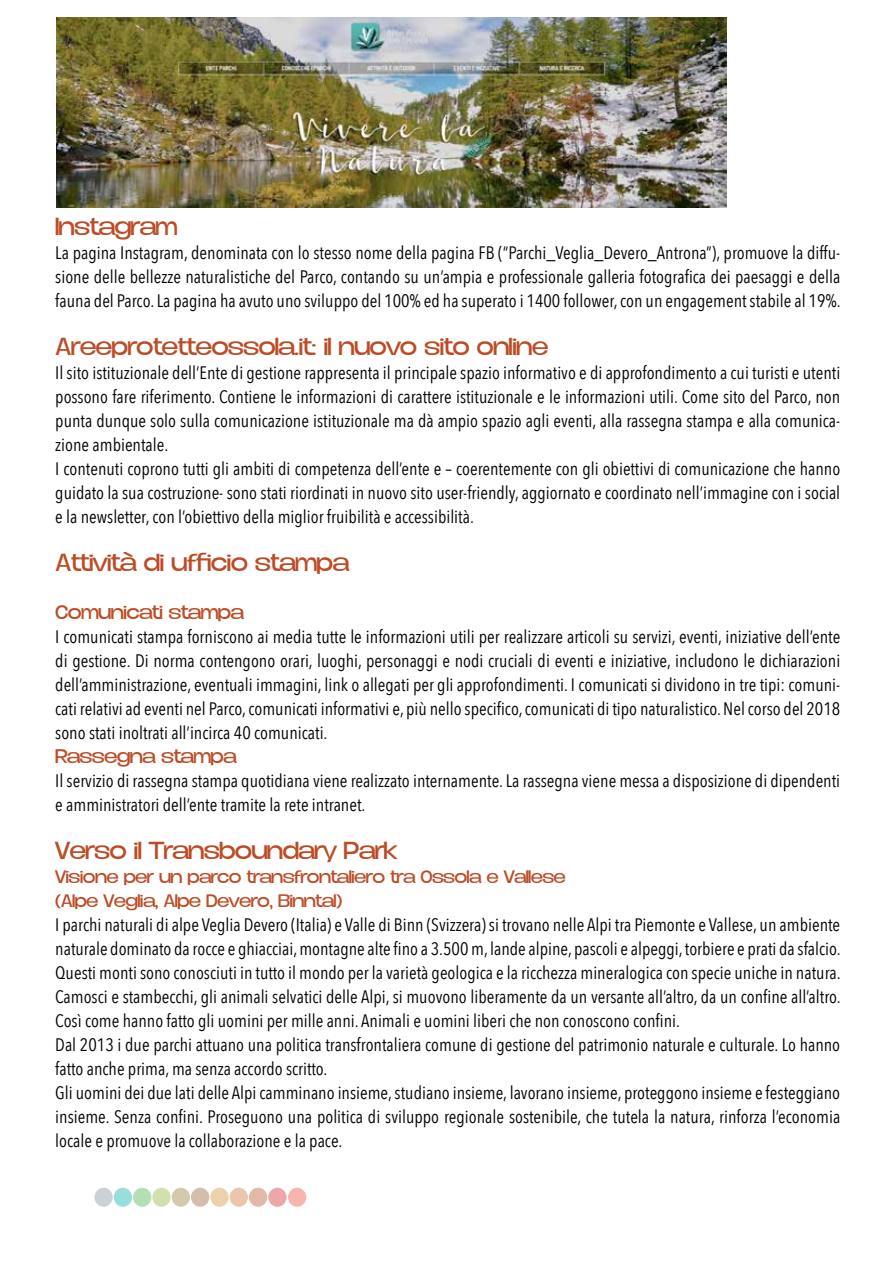
<style>
.page{position:relative;width:893px;height:1263px;background:#fff}
.page>*{position:absolute;margin:0;border:0;box-sizing:border-box;transform-origin:0 0}
.t1{font:300 22.5px "Duera PERSONALUSE Expanded";letter-spacing:-.04em;color:#bc4c26}
.t2{font:18px/24px "Avenir Next Condensed";color:#000}
.t3{font:300 18px "Duera PERSONALUSE Expanded";letter-spacing:-.04em;color:#bc4c26}
.t4{font:300 16.5px/24px "Duera PERSONALUSE Expanded";letter-spacing:-.04em;color:#bc4c26}
</style>
<div class="page">
<svg style="left:94px;top:1188px;width:19px;height:19px"></svg>
<div style="left:114px;top:1188px;width:18px;height:19px;background:#9adedc;border-radius:50%"></div>
<div style="left:133px;top:1188px;width:18px;height:19px;background:#b3deb6;border-radius:50%"></div>
<svg style="left:152px;top:1188px;width:19px;height:19px"></svg>
<div style="left:172px;top:1188px;width:18px;height:19px;background:#d3caad;border-radius:50%"></div>
<div style="left:191px;top:1188px;width:18px;height:19px;background:#d3bdac;border-radius:50%"></div>
<div style="left:249px;top:1188px;width:18px;height:19px;background:#e4b8a9;border-radius:50%"></div>
<div style="left:230px;top:1188px;width:18px;height:19px;background:#ecc6ac;border-radius:50%"></div>
<svg style="left:210px;top:1188px;width:19px;height:19px"></svg>
<svg style="left:268px;top:1188px;width:19px;height:19px"></svg>
<div style="left:288px;top:1188px;width:18px;height:19px;background:#f8b5b0;border-radius:50%"></div>
<img style="left:56px;top:17px;width:671px;height:190px">
<p class="t1" style="left:55px;top:211px;width:124px">Instagram</p>
<p class="t2" style="left:55px;top:241px;width:787px;text-align:justify">La pagina Instagram, denominata con lo stesso nome della pagina FB (“Parchi_Veglia_Devero_Antrona”), promuove la diffu&shy;sione delle bellezze naturalistiche del Parco, contando su un’ampia e professionale galleria fotografica dei paesaggi e della fauna del Parco. La pagina ha avuto uno sviluppo del 100% ed ha superato i 1400 follower, con un engagement stabile al 19%.</p>
<p class="t1" style="left:55px;top:331px;width:495px">Areeprotetteossola.it: il nuovo sito online</p>
<p class="t2" style="left:55px;top:361px;width:786px">Il sito istituzionale dell’Ente di gestione rappresenta il principale spazio informativo e di approfondimento a cui turisti e utenti possono fare riferimento. Contiene le informazioni di carattere istituzionale e le informazioni utili. Come sito del Parco, non punta dunque solo sulla comunicazione istituzionale ma dà ampio spazio agli eventi, alla rassegna stampa e alla comunica&shy;zione ambientale.<br>I contenuti coprono tutti gli ambiti di competenza dell’ente e – coerentemente con gli obiettivi di comunicazione che hanno guidato la sua costruzione- sono stati riordinati in nuovo sito user-friendly, aggiornato e coordinato nell’immagine con i social e la newsletter, con l’obiettivo della miglior fruibilità e accessibilità.</p>
<p class="t1" style="left:55px;top:547px;width:296px">Attività di ufficio stampa</p>
<p class="t3" style="left:55px;top:600px;width:190px">Comunicati stampa</p>
<p class="t2" style="left:55px;top:625px;width:786px;text-align:justify">I comunicati stampa forniscono ai media tutte le informazioni utili per realizzare articoli su servizi, eventi, iniziative dell’ente di gestione. Di norma contengono orari, luoghi, personaggi e nodi cruciali di eventi e iniziative, includono le dichiarazioni dell’amministrazione, eventuali immagini, link o allegati per gli approfondimenti. I comunicati si dividono in tre tipi: comuni&shy;cati relativi ad eventi nel Parco, comunicati informativi e, più nello specifico, comunicati di tipo naturalistico. Nel corso del 2018 sono stati inoltrati all’incirca 40 comunicati.</p>
<p class="t3" style="left:55px;top:744px;width:183px">Rassegna stampa</p>
<p class="t2" style="left:55px;top:768px;width:786px">Il servizio di rassegna stampa quotidiana viene realizzato internamente. La rassegna viene messa a disposizione di dipendenti e amministratori dell’ente tramite la rete intranet.</p>
<p class="t1" style="left:55px;top:835px;width:344px">Verso il Transboundary Park</p>
<p class="t4" style="left:55px;top:865px;width:512px">Visione per un parco transfrontaliero tra Ossola e Vallese (Alpe Veglia, Alpe Devero, Binntal)</p>
<p class="t2" style="left:55px;top:913px;width:787px">I parchi naturali di alpe Veglia Devero (Italia) e Valle di Binn (Svizzera) si trovano nelle Alpi tra Piemonte e Vallese, un ambiente naturale dominato da rocce e ghiacciai, montagne alte fino a 3.500 m, lande alpine, pascoli e alpeggi, torbiere e prati da sfalcio.<br>Questi monti sono conosciuti in tutto il mondo per la varietà geologica e la ricchezza mineralogica con specie uniche in natura.<br>Camosci e stambecchi, gli animali selvatici delle Alpi, si muovono liberamente da un versante all’altro, da un confine all’altro.<br>Così come hanno fatto gli uomini per mille anni. Animali e uomini liberi che non conoscono confini.<br>Dal 2013 i due parchi attuano una politica transfrontaliera comune di gestione del patrimonio naturale e culturale. Lo hanno fatto anche prima, ma senza accordo scritto.<br>Gli uomini dei due lati delle Alpi camminano insieme, studiano insieme, lavorano insieme, proteggono insieme e festeggiano insieme. Senza confini. Proseguono una politica di sviluppo regionale sostenibile, che tutela la natura, rinforza l’economia locale e promuove la collaborazione e la pace.</p>
</div>
